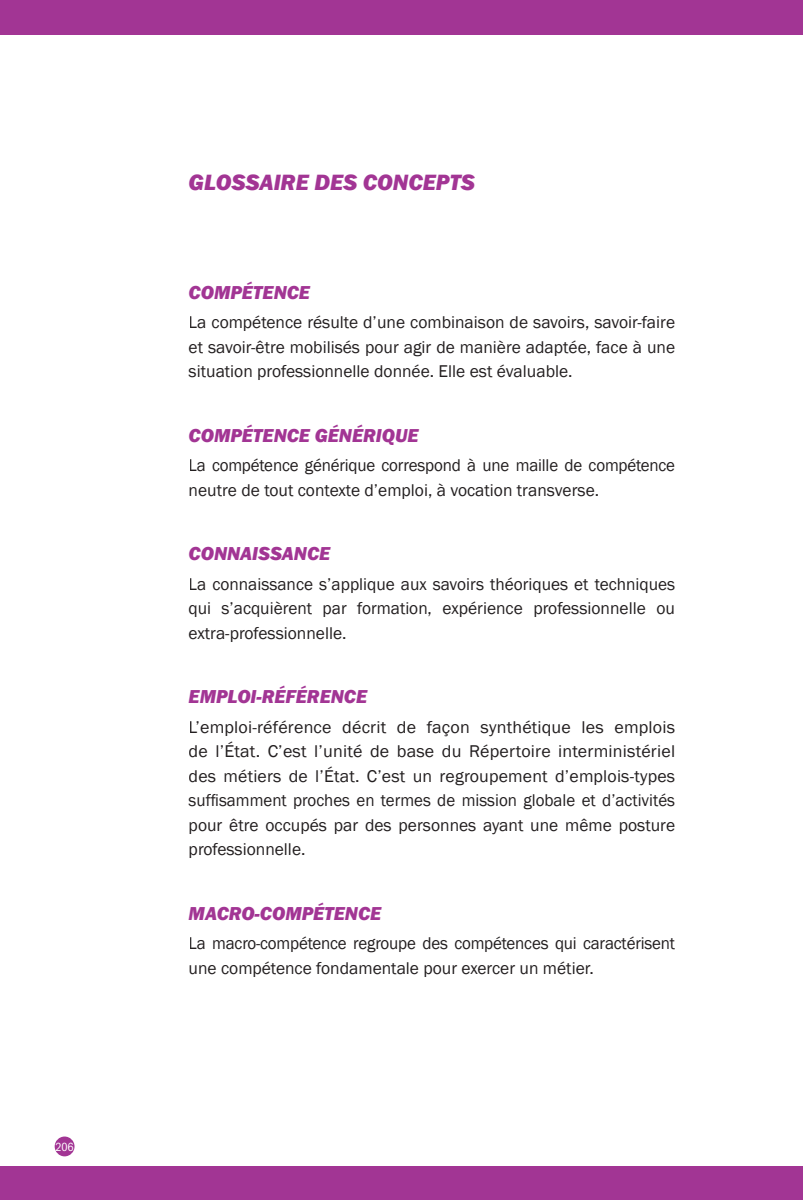
<style>
.page{position:relative;width:803px;height:1200px;background:#fff}
.page>*{position:absolute;margin:0;border:0;box-sizing:border-box;transform-origin:0 0}
.t1{font:italic 800 22.75px "Franklin Gothic";color:#a23594}
.t2{font:italic 800 19.25px "Franklin Gothic";color:#a23594}
.t3{font:17.5px/24.5px "Franklin Gothic";color:#231f20;text-align:justify}
.t4{font:condensed 12.25px "Franklin Gothic";color:#fff}
</style>
<div class="page">
<div style="left:55px;top:1136px;width:20px;height:20px;background:#a23594;border-radius:50%"></div>
<div style="left:0;top:1166px;width:794px;height:34px;background:#a23594"></div>
<div style="left:0;top:0;width:794px;height:35px;background:#a23594"></div>
<div style="left:794px;top:1166px;width:9px;height:34px;background:#a23594"></div>
<div style="left:794px;top:0;width:9px;height:35px;background:#a23594"></div>
<p class="t4" style="left:56px;top:1142px;width:20px">206</p>
<h1 class="t1" style="left:189px;top:169px;width:288px">GLOSSAIRE DES CONCEPTS</h1>
<p class="t2" style="left:189px;top:281px;width:123px">COMPÉTENCE</p>
<p class="t3" style="left:189px;top:310px;width:488px">La compétence résulte d’une combinaison de savoirs, savoir-faire et savoir-être mobilisés pour agir de manière adaptée, face à une situation professionnelle donnée. Elle est évaluable.</p>
<p class="t2" style="left:189px;top:424px;width:231px">COMPÉTENCE GÉNÉRIQUE</p>
<p class="t3" style="left:189px;top:453px;width:488px">La compétence générique correspond à une maille de compétence neutre de tout contexte d’emploi, à vocation transverse.</p>
<p class="t2" style="left:189px;top:543px;width:143px">CONNAISSANCE</p>
<p class="t3" style="left:189px;top:571px;width:488px">La connaissance s’applique aux savoirs théoriques et techniques qui s’acquièrent par formation, expérience professionnelle ou extra-professionnelle.</p>
<p class="t2" style="left:189px;top:685px;width:180px">EMPLOI-RÉFÉRENCE</p>
<p class="t3" style="left:189px;top:714px;width:488px">L’emploi-référence décrit de façon synthétique les emplois de l’État. C’est l’unité de base du Répertoire interministériel des métiers de l’État. C’est un regroupement d’emplois-types suffisamment proches en termes de mission globale et d’activités pour être occupés par des personnes ayant une même posture professionnelle.</p>
<p class="t2" style="left:189px;top:902px;width:194px">MACRO-COMPÉTENCE</p>
<p class="t3" style="left:189px;top:931px;width:488px">La macro-compétence regroupe des compétences qui caractérisent une compétence fondamentale pour exercer un métier.</p>
</div>
